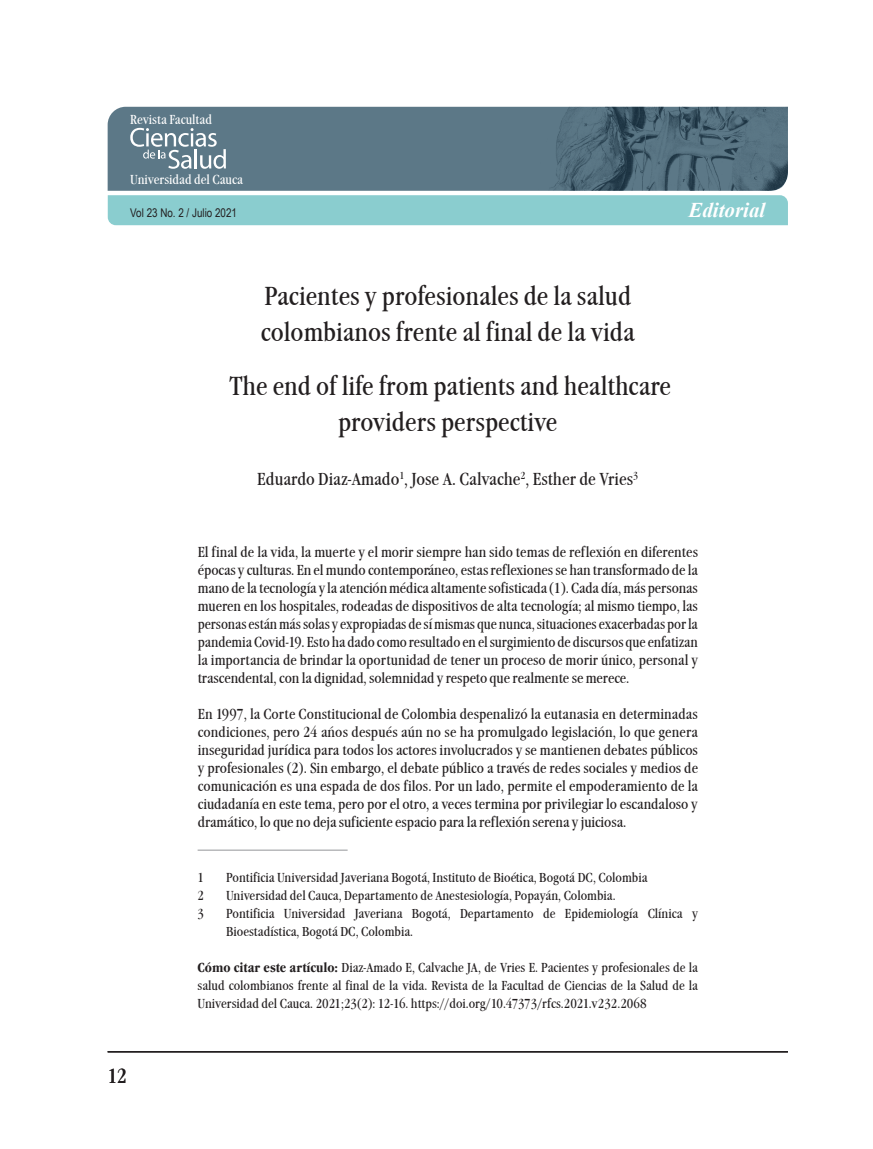
<style>
.page{position:relative;width:873px;height:1149px;background:#fff}
.page>*{position:absolute;margin:0;border:0;box-sizing:border-box;transform-origin:0 0}
.t1{font:condensed 27px/36px "Garamond Itc TEE";color:#231f20}
.t2{font:italic 700 21px "Times New Roman";color:#fff}
.t3{font:condensed 21px "Garamond Itc TEE";color:#231f20}
.t4{font:condensed 18px "Garamond Itc TEE";color:#231f20}
.t5{font:condensed 15px/18px "Garamond Itc TEE";letter-spacing:-.005em;color:#231f20;text-align:justify}
.t6{font:condensed 13.5px/18px "Garamond Itc TEE";color:#231f20}
.t7{font:condensed 13.5px "Garamond Itc TEE";color:#fff}
.t8{font:12px "Arial Narrow";color:#231f20}
.s1{font-weight:700}
</style>
<div class="page">
<hr style="left:198px;top:850px;width:150px;height:1px;background:#939598">
<div style="left:108px;top:107px;width:373px;height:84px;background:#5c7887"></div>
<div style="left:108px;top:195px;width:680px;height:30px;background:#8acdcf"></div>
<svg style="left:130px;top:128px;width:96px;height:41px;background:#8297a3"></svg>
<img style="left:481px;top:107px;width:307px;height:84px">
<hr style="left:108px;top:1051px;width:680px;height:2px;background:#231f20">
<p class="t7" style="left:130px;top:111px;width:83px">Revista Facultad</p>
<p class="t7" style="left:130px;top:172px;width:114px">Universidad del Cauca</p>
<p class="t8" style="left:130px;top:205px;width:108px">Vol 23 No. 2 / Julio 2021</p>
<h2 class="t2" style="left:688px;top:198px;width:79px">Editorial</h2>
<h1 class="t1" style="left:261px;top:278px;width:376px">Pacientes y profesionales de la salud colombianos frente al final de la vida</h1>
<h1 class="t1" style="left:229px;top:368px;width:443px;text-align:center">The end of life from patients and healthcare providers perspective</h1>
<p class="t4" style="left:257px;top:468px;width:382px">Eduardo Diaz-Amado<sup>1</sup>, Jose A. Calvache<sup>2</sup>, Esther de Vries<sup>3</sup></p>
<p class="t5" style="left:198px;top:543px;width:502px">El final de la vida, la muerte y el morir siempre han sido temas de reflexión en diferentes épocas y culturas. En el mundo contemporáneo, estas reflexiones se han transformado de la mano de la tecnología y la atención médica altamente sofisticada (1). Cada día, más personas mueren en los hospitales, rodeadas de dispositivos de alta tecnología; al mismo tiempo, las personas están más solas y expropiadas de sí mismas que nunca, situaciones exacerbadas por la pandemia Covid-19. Esto ha dado como resultado en el surgimiento de discursos que enfatizan la importancia de brindar la oportunidad de tener un proceso de morir único, personal y trascendental, con la dignidad, solemnidad y respeto que realmente se merece.</p>
<p class="t5" style="left:198px;top:705px;width:502px">En 1997, la Corte Constitucional de Colombia despenalizó la eutanasia en determinadas condiciones, pero 24 años después aún no se ha promulgado legislación, lo que genera inseguridad jurídica para todos los actores involucrados y se mantienen debates públicos y profesionales (2). Sin embargo, el debate público a través de redes sociales y medios de comunicación es una espada de dos filos. Por un lado, permite el empoderamiento de la ciudadanía en este tema, pero por el otro, a veces termina por privilegiar lo escandaloso y dramático, lo que no deja suficiente espacio para la reflexión serena y juiciosa.</p>
<h2 class="t3" style="left:108px;top:1063px;width:21px">12</h2>
<p class="t6" style="left:198px;top:868px;width:8px">1</p>
<p class="t6" style="left:226px;top:868px;width:423px">Pontificia Universidad Javeriana Bogotá, Instituto de Bioética, Bogotá DC, Colombia</p>
<p class="t6" style="left:198px;top:886px;width:8px">2</p>
<p class="t6" style="left:226px;top:886px;width:391px">Universidad del Cauca, Departamento de Anestesiología, Popayán, Colombia.</p>
<p class="t6" style="left:198px;top:904px;width:8px">3</p>
<p class="t6" style="left:226px;top:904px;width:473px">Pontificia Universidad Javeriana Bogotá, Departamento de Epidemiología Clínica y<br>Bioestadística, Bogotá DC, Colombia.</p>
<p class="t6" style="left:198px;top:959px;width:502px;text-align:justify"><span class="s1">Cómo citar este artículo:</span> Diaz-Amado E, Calvache JA, de Vries E. Pacientes y profesionales de la salud colombianos frente al final de la vida. Revista de la Facultad de Ciencias de la Salud de la Universidad del Cauca. 2021;23(2): 12-16. https://doi.org/10.47373/rfcs.2021.v232.2068</p>
</div>
